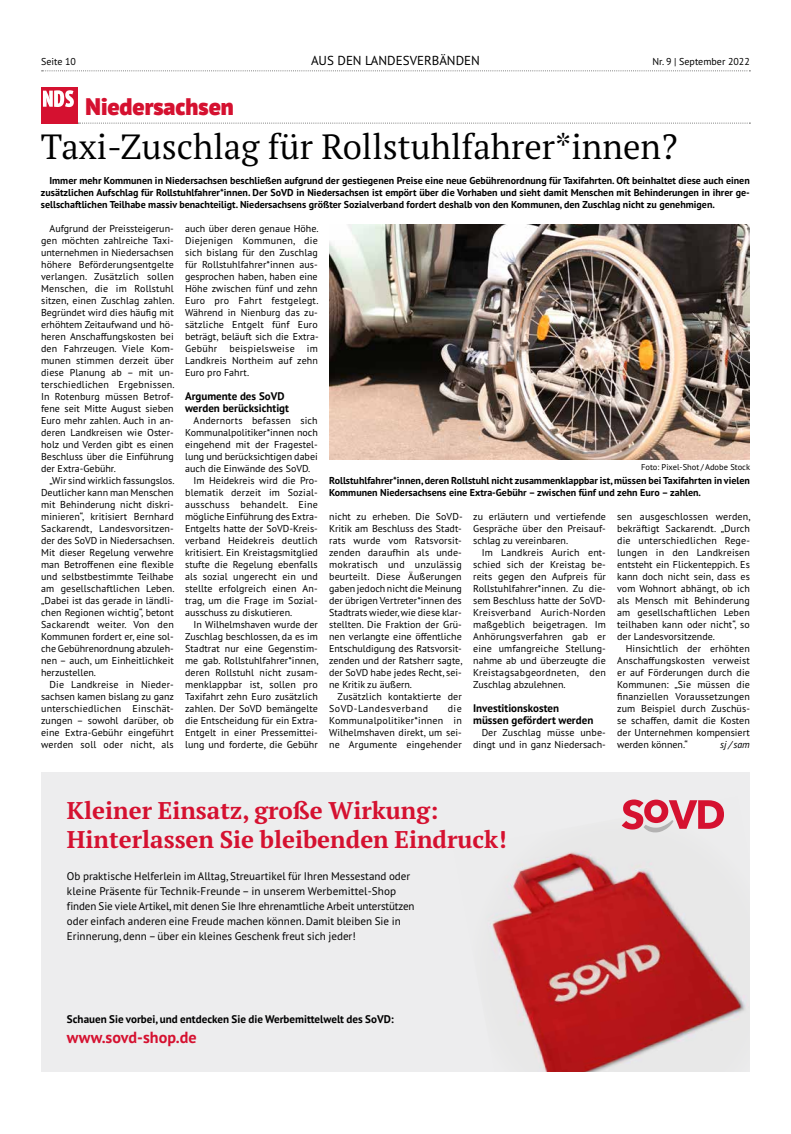
<style>
.page{position:relative;width:791px;height:1134px;background:#fff}
.page>*{position:absolute;margin:0;border:0;box-sizing:border-box;transform-origin:0 0}
.t1{font:35px "PT Serif Pro";color:#000}
.t2{font:700 24.2px/29px "PT Serif Pro";color:#d51130}
.t3{font:900 24px "PT Sans Pro";color:#d51130}
.t4{font:700 16.1px "PT Sans Pro";color:#d51130}
.t5{font:13px "PT Sans Pro";color:#000}
.t6{font:11.1px/15px "PT Sans Pro";color:#000}
.t7{font:700 11.1px "PT Sans Pro";color:#000}
.t8{font:700 11px/12px "PT Sans Pro";color:#000}
.t9{font:10px/12px "PT Sans Pro";letter-spacing:.005em;color:#000;text-align:justify}
.t10{font:700 10px/12px "PT Sans Pro";color:#000;text-align:justify}
.t11{font:10px "PT Sans Pro";letter-spacing:.025em;color:#000}
.t12{font:italic 10px "PT Sans Pro";color:#000}
.t13{font:8.5px "PT Sans Pro";color:#000}
</style>
<div class="page">
<svg style="left:78px;top:123px;width:672px;height:1px"></svg>
<div style="left:41px;top:88px;width:36px;height:36px;background:#d51130"></div>
<svg style="left:43px;top:90px;width:31px;height:17px"></svg>
<div style="left:41px;top:772px;width:709px;height:299px;background:#ededee"></div>
<img style="left:491px;top:825px;width:256px;height:246px">
<svg style="left:622px;top:799px;width:102px;height:33px"></svg>
<img style="left:329px;top:225px;width:421px;height:235px">
<svg style="left:42px;top:70px;width:708px;height:1px"></svg>
<p class="t9" style="left:41px;top:55px;width:36px">Seite 10</p>
<h3 class="t5" style="left:311px;top:52px;width:170px">AUS DEN LANDESVERBÄNDEN</h3>
<p class="t9" style="left:652px;top:55px;width:99px">Nr. 9 | September 2022</p>
<h3 class="t3" style="left:86px;top:90px;width:150px">Niedersachsen</h3>
<h1 class="t1" style="left:41px;top:124px;width:638px">Taxi-Zuschlag für Rollstuhlfahrer*innen?</h1>
<p class="t10" style="left:41px;top:174px;width:710px;text-indent:8px">Immer mehr Kommunen in Niedersachsen beschließen aufgrund der gestiegenen Preise eine neue Gebührenordnung für Taxifahrten. Oft beinhaltet diese auch einen zusätzlichen Aufschlag für Rollstuhlfahrer*innen. Der SoVD in Niedersachsen ist empört über die Vorhaben und sieht damit Menschen mit Behinderungen in ihrer ge&shy;sellschaftlichen Teilhabe massiv benachteiligt. Niedersachsens größter Sozialverband fordert deshalb von den Kommunen, den Zuschlag nicht zu genehmigen.</p>
<p class="t9" style="left:41px;top:222px;width:135px;text-indent:8px">Aufgrund der Preissteigerun&shy;gen möchten zahlreiche Taxi&shy;unternehmen in Niedersachsen höhere Beförderungsentgelte verlangen. Zusätzlich sollen Menschen, die im Rollstuhl sitzen, einen Zuschlag zahlen.<br>Begründet wird dies häufig mit erhöhtem Zeitaufwand und hö&shy;heren Anschaffungskosten bei den Fahrzeugen. Viele Kom&shy;munen stimmen derzeit über diese Planung ab – mit un&shy;terschiedlichen Ergebnissen.<br>In Rotenburg müssen Betrof&shy;fene seit Mitte August sieben Euro mehr zahlen. Auch in an&shy;deren Landkreisen wie Oster&shy;holz und Verden gibt es einen Beschluss über die Einführung der Extra-Gebühr.</p>
<p class="t9" style="left:41px;top:474px;width:135px;text-indent:8px">„Wir sind wirklich fassungslos.<br>Deutlicher kann man Menschen mit Behinderung nicht diskri&shy;minieren“, kritisiert Bernhard Sackarendt, Landesvorsitzen&shy;der des SoVD in Niedersachsen.<br>Mit dieser Regelung verwehre man Betroffenen eine flexible und selbstbestimmte Teilhabe am gesellschaftlichen Leben. „Dabei ist das gerade in ländli&shy;chen Regionen wichtig“, betont Sackarendt weiter. Von den Kommunen fordert er, eine sol&shy;che Gebührenordnung abzuleh&shy;nen – auch, um Einheitlichkeit herzustellen.</p>
<p class="t9" style="left:41px;top:678px;width:134px;text-indent:8px">Die Landkreise in Nieder&shy;sachsen kamen bislang zu ganz unterschiedlichen Einschät&shy;zungen – sowohl darüber, ob eine Extra-Gebühr eingeführt werden soll oder nicht, als</p>
<p class="t9" style="left:185px;top:222px;width:135px">auch über deren genaue Höhe.<br>Diejenigen Kommunen, die sich bislang für den Zuschlag für Rollstuhlfahrer*innen aus&shy;gesprochen haben, haben eine Höhe zwischen fünf und zehn Euro pro Fahrt festgelegt.<br>Während in Nienburg das zu&shy;sätzliche Entgelt fünf Euro beträgt, beläuft sich die Extra-Gebühr beispielsweise im Landkreis Northeim auf zehn Euro pro Fahrt.</p>
<p class="t8" style="left:185px;top:390px;width:105px">Argumente des SoVD werden berücksichtigt</p>
<p class="t9" style="left:194px;top:414px;width:126px">Andernorts befassen sich</p>
<p class="t9" style="left:185px;top:426px;width:134px">Kommunalpolitiker*innen noch</p>
<p class="t9" style="left:185px;top:438px;width:134px">eingehend mit der Fragestel-</p>
<p class="t9" style="left:185px;top:450px;width:134px">lung und berücksichtigen dabei</p>
<p class="t9" style="left:185px;top:462px;width:127px">auch die Einwände des SoVD.</p>
<p class="t9" style="left:194px;top:474px;width:126px">Im Heidekreis wird die Pro-</p>
<p class="t9" style="left:185px;top:486px;width:134px">blematik derzeit im Sozial-</p>
<p class="t11" style="left:185px;top:498px;width:134px">ausschuss behandelt. Eine</p>
<p class="t9" style="left:185px;top:510px;width:134px">mögliche Einführung des Extra-</p>
<p class="t9" style="left:185px;top:522px;width:134px">Entgelts hatte der SoVD-Kreis-</p>
<p class="t9" style="left:185px;top:534px;width:134px">verband Heidekreis deutlich</p>
<p class="t9" style="left:185px;top:546px;width:134px">kritisiert. Ein Kreistagsmitglied</p>
<p class="t9" style="left:185px;top:558px;width:134px">stufte die Regelung ebenfalls</p>
<p class="t9" style="left:185px;top:570px;width:134px">als sozial ungerecht ein und</p>
<p class="t9" style="left:185px;top:582px;width:134px">stellte erfolgreich einen An-</p>
<p class="t9" style="left:185px;top:594px;width:134px">trag, um die Frage im Sozial-</p>
<p class="t9" style="left:185px;top:606px;width:109px">ausschuss zu diskutieren.</p>
<p class="t9" style="left:194px;top:618px;width:126px">In Wilhelmshaven wurde der</p>
<p class="t9" style="left:185px;top:630px;width:134px">Zuschlag beschlossen, da es im</p>
<p class="t9" style="left:185px;top:642px;width:134px">Stadtrat nur eine Gegenstim-</p>
<p class="t9" style="left:185px;top:654px;width:135px">me gab. Rollstuhlfahrer*innen,</p>
<p class="t9" style="left:185px;top:666px;width:134px">deren Rollstuhl nicht zusam-</p>
<p class="t9" style="left:185px;top:678px;width:134px">menklappbar ist, sollen pro</p>
<p class="t9" style="left:185px;top:690px;width:134px">Taxifahrt zehn Euro zusätzlich</p>
<p class="t9" style="left:185px;top:702px;width:134px">zahlen. Der SoVD bemängelte</p>
<p class="t9" style="left:185px;top:714px;width:134px">die Entscheidung für ein Extra-</p>
<p class="t9" style="left:185px;top:726px;width:134px">Entgelt in einer Pressemittei-</p>
<p class="t9" style="left:185px;top:738px;width:134px">lung und forderte, die Gebühr</p>
<p class="t13" style="left:641px;top:461px;width:110px">Foto: Pixel-Shot / Adobe Stock</p>
<p class="t10" style="left:329px;top:474px;width:422px">Rollstuhlfahrer*innen, deren Rollstuhl nicht zusammenklappbar ist, müssen bei Taxifahrten in vielen<br>Kommunen Niedersachsens eine Extra-Gebühr – zwischen fünf und zehn Euro – zahlen.</p>
<p class="t9" style="left:329px;top:510px;width:135px">nicht zu erheben. Die SoVD-Kritik am Beschluss des Stadt&shy;rats wurde vom Ratsvorsit&shy;zenden daraufhin als unde&shy;mokratisch und unzulässig beurteilt. Diese Äußerungen gaben jedoch nicht die Meinung der übrigen Vertreter*innen des Stadtrats wieder, wie diese klar&shy;stellten. Die Fraktion der Grü&shy;nen verlangte eine öffentliche Entschuldigung des Ratsvorsit&shy;zenden und der Ratsherr sagte, der SoVD habe jedes Recht, sei&shy;ne Kritik zu äußern.</p>
<p class="t9" style="left:329px;top:690px;width:134px;text-indent:8px">Zusätzlich kontaktierte der<br>SoVD-Landesverband</p>
<p class="t9" style="left:329px;top:702px;width:134px;text-indent:119px">die Kommunalpolitiker*innen in Wilhelmshaven direkt, um sei&shy;ne Argumente eingehender</p>
<p class="t9" style="left:473px;top:510px;width:134px">zu erläutern und vertiefende Gespräche über den Preisauf&shy;schlag zu vereinbaren.</p>
<p class="t9" style="left:473px;top:546px;width:134px;text-indent:9px">Im Landkreis Aurich ent&shy;schied sich der Kreistag be&shy;reits gegen den Aufpreis für Rollstuhlfahrer*innen. Zu die&shy;sem Beschluss hatte der SoVD-Kreisverband Aurich-Norden maßgeblich beigetragen. Im Anhörungsverfahren gab er eine umfangreiche Stellung&shy;nahme ab und überzeugte die Kreistagsabgeordneten, den Zuschlag abzulehnen.</p>
<p class="t8" style="left:473px;top:702px;width:122px">Investitionskosten müssen gefördert werden</p>
<p class="t9" style="left:473px;top:726px;width:134px;text-align:right">Der Zuschlag müsse unbe&shy;dingt und in ganz Niedersach-</p>
<p class="t9" style="left:617px;top:510px;width:135px">sen ausgeschlossen werden, bekräftigt Sackarendt. „Durch die unterschiedlichen Rege&shy;lungen in den Landkreisen entsteht ein Flickenteppich. Es kann doch nicht sein, dass es vom Wohnort abhängt, ob ich als Mensch mit Behinderung am gesellschaftlichen Leben teilhaben kann oder nicht“, so der Landesvorsitzende.</p>
<p class="t9" style="left:617px;top:642px;width:134px;text-indent:8px">Hinsichtlich der erhöhten Anschaffungskosten verweist er auf Förderungen durch die Kommunen: „Sie müssen die finanziellen Voraussetzungen zum Beispiel durch Zuschüs&shy;se schaffen, damit die Kosten der Unternehmen kompensiert werden können.“</p>
<p class="t12" style="left:720px;top:738px;width:31px">sj / sam</p>
<h2 class="t2" style="left:67px;top:795px;width:441px">Kleiner Einsatz, große Wirkung:<br>Hinterlassen Sie bleibenden Eindruck!</h2>
<p class="t6" style="left:67px;top:868px;width:349px">Ob praktische Helferlein im Alltag, Streuartikel für Ihren Messestand oder kleine Präsente für Technik-Freunde – in unserem Werbemittel-Shop finden Sie viele Artikel, mit denen Sie Ihre ehrenamtliche Arbeit unterstützen oder einfach anderen eine Freude machen können. Damit bleiben Sie in Erinnerung, denn – über ein kleines Geschenk freut sich jeder!</p>
<p class="t7" style="left:67px;top:1012px;width:328px">Schauen Sie vorbei, und entdecken Sie die Werbemittelwelt des SoVD:</p>
<h3 class="t4" style="left:67px;top:1027px;width:131px">www.sovd-shop.de</h3>
</div>
